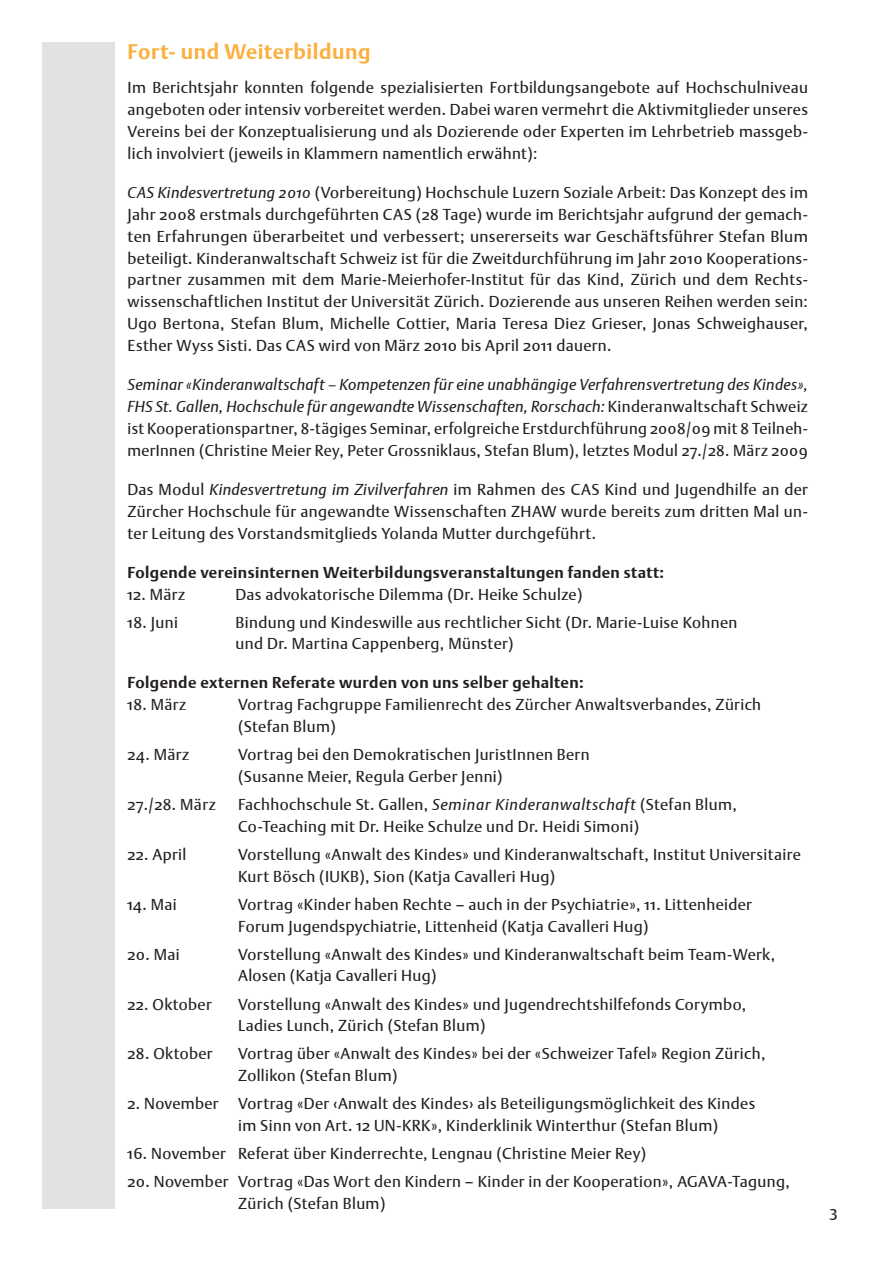
<style>
.page{position:relative;width:893px;height:1263px;background:#fff}
.page>*{position:absolute;margin:0;border:0;box-sizing:border-box;transform-origin:0 0}
.t1{font:700 21px "DTL Argo ST";letter-spacing:.025em;color:#fbb03f}
.t2{font:15.75px/21.8px "DTL Argo ST";letter-spacing:.025em;color:#231f20}
.t3{font:700 15.75px "DTL Argo ST";letter-spacing:.025em;color:#231f20}
.t4{font:15.75px "DTL Argo T";color:#231f20}
.s1{font-style:italic}
</style>
<div class="page">
<div style="left:43px;top:43px;width:72px;height:1166px;background:#e1e2e4"></div>
<h1 class="t1" style="left:128px;top:39px;width:244px">Fort- und Weiterbildung</h1>
<p class="t2" style="left:128px;top:77px;width:682px;text-align:justify">Im Berichtsjahr konnten folgende spezialisierten Fortbildungsangebote auf Hochschulniveau angeboten oder intensiv vorbereitet werden. Dabei waren vermehrt die Aktivmitglieder unseres Vereins bei der Konzeptualisierung und als Dozierende oder Experten im Lehrbetrieb massgeb&shy;lich involviert (jeweils in Klammern namentlich erwähnt):</p>
<p class="t2" style="left:128px;top:182px;width:682px;text-align:justify"><span class="s1">CAS Kindesvertretung 2010</span> (Vorbereitung) Hochschule Luzern Soziale Arbeit: Das Konzept des im Jahr 2008 erstmals durchgeführten CAS (28 Tage) wurde im Berichtsjahr aufgrund der gemach&shy;ten Erfahrungen überarbeitet und verbessert; unsererseits war Geschäftsführer Stefan Blum beteiligt. Kinderanwaltschaft Schweiz ist für die Zweitdurchführung im Jahr 2010 Kooperations&shy;partner zusammen mit dem Marie-Meierhofer-Institut für das Kind, Zürich und dem Rechts&shy;wissenschaftlichen Institut der Universität Zürich. Dozierende aus unseren Reihen werden sein:<br>Ugo Bertona, Stefan Blum, Michelle Cottier, Maria Teresa Diez Grieser, Jonas Schweighauser, Esther Wyss Sisti. Das CAS wird von März 2010 bis April 2011 dauern.</p>
<p class="t2" style="left:128px;top:374px;width:682px;text-align:justify"><span class="s1">Seminar «Kinderanwaltschaft – Kompetenzen für eine unabhängige Verfahrensvertretung des Kindes», FHS St. Gallen, Hochschule für angewandte Wissenschaften, Rorschach:</span> Kinderanwaltschaft Schweiz ist Kooperationspartner, 8-tägiges Seminar, erfolgreiche Erstdurchführung 2008/09 mit 8 Teilneh&shy;merInnen (Christine Meier Rey, Peter Grossniklaus, Stefan Blum), letztes Modul 27./28. März 2009</p>
<p class="t2" style="left:128px;top:479px;width:682px;text-align:justify">Das Modul <span class="s1">Kindesvertretung im Zivilverfahren</span> im Rahmen des CAS Kind und Jugendhilfe an der Zürcher Hochschule für angewandte Wissenschaften ZHAW wurde bereits zum dritten Mal un&shy;ter Leitung des Vorstandsmitglieds Yolanda Mutter durchgeführt.</p>
<p class="t3" style="left:128px;top:563px;width:538px">Folgende vereinsinternen Weiterbildungsveranstaltungen fanden statt:</p>
<p class="t2" style="left:128px;top:583px;width:59px">12. März</p>
<p class="t2" style="left:236px;top:583px;width:349px">Das advokatorische Dilemma (Dr. Heike Schulze)</p>
<p class="t2" style="left:128px;top:611px;width:52px">18. Juni</p>
<p class="t2" style="left:236px;top:611px;width:503px">Bindung und Kindeswille aus rechtlicher Sicht (Dr. Marie-Luise Kohnen und Dr. Martina Cappenberg, Münster)</p>
<p class="t3" style="left:128px;top:673px;width:458px">Folgende externen Referate wurden von uns selber gehalten:</p>
<p class="t2" style="left:128px;top:694px;width:60px">18. März</p>
<p class="t2" style="left:238px;top:694px;width:525px">Vortrag Fachgruppe Familienrecht des Zürcher Anwaltsverbandes, Zürich (Stefan Blum)</p>
<p class="t2" style="left:128px;top:743px;width:63px">24. März</p>
<p class="t2" style="left:238px;top:743px;width:353px">Vortrag bei den Demokratischen JuristInnen Bern (Susanne Meier, Regula Gerber Jenni)</p>
<p class="t2" style="left:128px;top:793px;width:90px">27./28. März</p>
<p class="t2" style="left:238px;top:793px;width:500px">Fachhochschule St. Gallen, <span class="s1">Seminar Kinderanwaltschaft</span> (Stefan Blum,<br>Co-Teaching mit Dr. Heike Schulze und Dr. Heidi Simoni)</p>
<p class="t2" style="left:128px;top:843px;width:60px">22. April</p>
<p class="t2" style="left:238px;top:843px;width:564px">Vorstellung «Anwalt des Kindes» und Kinderanwaltschaft, Institut Universitaire<br>Kurt Bösch (IUKB), Sion (Katja Cavalleri Hug)</p>
<p class="t2" style="left:128px;top:893px;width:51px">14. Mai</p>
<p class="t2" style="left:238px;top:893px;width:515px">Vortrag «Kinder haben Rechte – auch in der Psychiatrie», 11. Littenheider<br>Forum Jugendspychiatrie, Littenheid (Katja Cavalleri Hug)</p>
<p class="t2" style="left:128px;top:943px;width:54px">20. Mai</p>
<p class="t2" style="left:238px;top:943px;width:538px">Vorstellung «Anwalt des Kindes» und Kinderanwaltschaft beim Team-Werk,<br>Alosen (Katja Cavalleri Hug)</p>
<p class="t2" style="left:128px;top:993px;width:86px">22. Oktober</p>
<p class="t2" style="left:238px;top:993px;width:510px">Vorstellung «Anwalt des Kindes» und Jugendrechtshilfefonds Corymbo,<br>Ladies Lunch, Zürich (Stefan Blum)</p>
<p class="t2" style="left:128px;top:1043px;width:87px">28. Oktober</p>
<p class="t2" style="left:238px;top:1043px;width:529px">Vortrag über «Anwalt des Kindes» bei der «Schweizer Tafel» Region Zürich,<br>Zollikon (Stefan Blum)</p>
<p class="t2" style="left:238px;top:1093px;width:519px;text-indent:-111px">2. November Vortrag «Der ‹Anwalt des Kindes› als Beteiligungsmöglichkeit des Kindes im Sinn von Art. 12 UN-KRK», Kinderklinik Winterthur (Stefan Blum)</p>
<p class="t2" style="left:128px;top:1142px;width:520px">16. November Referat über Kinderrechte, Lengnau (Christine Meier Rey)</p>
<p class="t2" style="left:238px;top:1171px;width:553px;text-indent:-111px">20. November Vortrag «Das Wort den Kindern – Kinder in der Kooperation», AGAVA-Tagung,<br>Zürich (Stefan Blum)</p>
<p class="t4" style="left:829px;top:1205px;width:10px">3</p>
</div>
